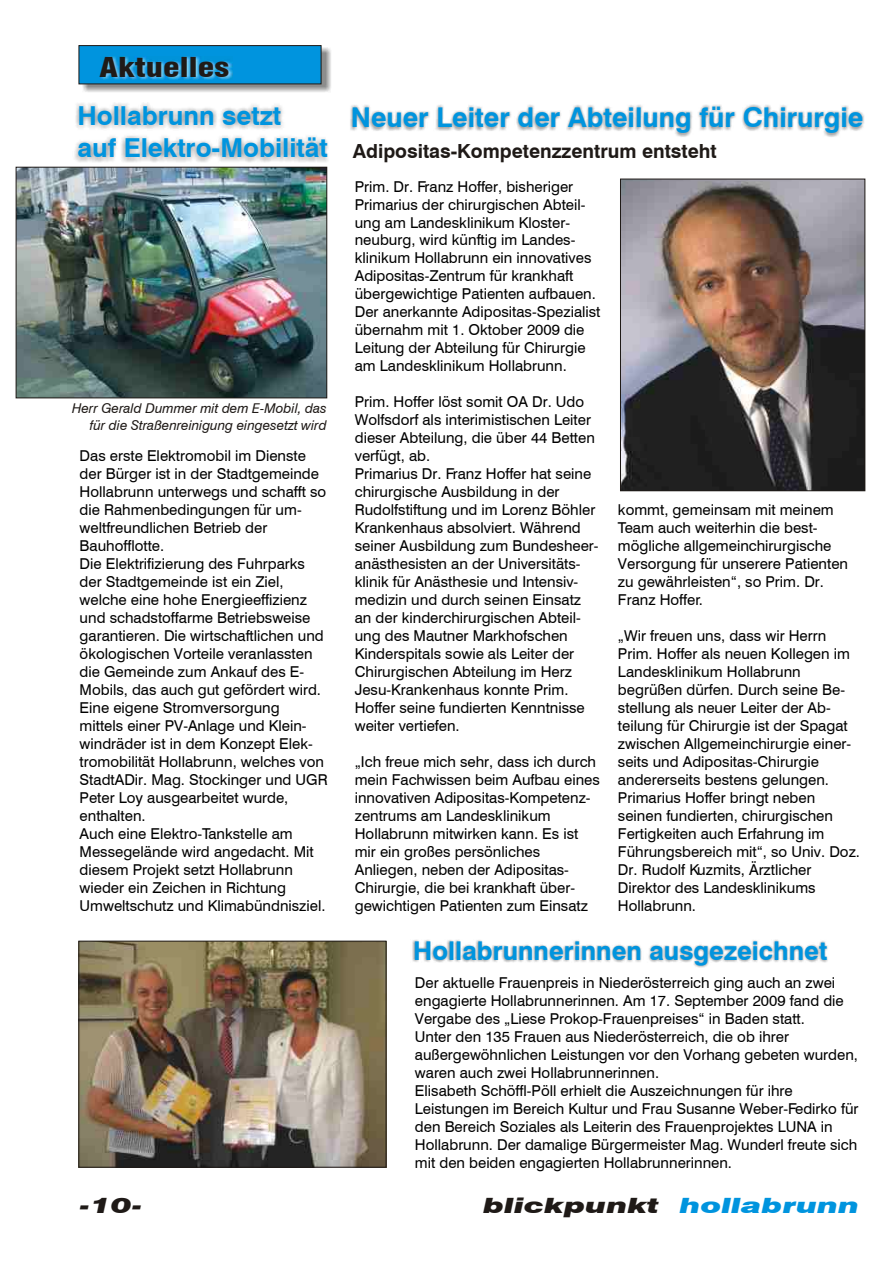
<style>
.page{position:relative;width:894px;height:1263px;background:#fff}
.page>*{position:absolute;margin:0;border:0;box-sizing:border-box;transform-origin:0 0}
.t1{font:700 27.3px "Swis 721 BT";color:#0094de}
.t2{font:26.7px "Swis 721 Blk Cn BT";color:#1f1a17;scale:1.26 1}
.t3{font:700 26.1px/31.3px "Swis 721 BT";color:#0094de}
.t4{font:700 25.95px "Swis 721 BT";color:#0094de}
.t5{font:italic 21px "Swis 721 Blk BT";color:#1f1a17;scale:1.49 1}
.t6{font:700 19.5px "Swis 721 BT";color:#1f1a17}
.t7{font:15px/18px "Swis 721 BT";color:#000}
.t8{font:italic 13.5px/16.2px "Swis 721 BT";color:#1f1a17;text-align:right}
.s1{color:#0094de}
</style>
<div class="page">
<img style="left:82px;top:47px;width:249px;height:45px">
<div style="left:79px;top:45px;width:242px;height:39px;background:#0094de;border:1px solid #1f1a17"></div>
<img style="left:101px;top:56px;width:132px;height:24px">
<img style="left:18px;top:169px;width:307px;height:227px">
<div style="left:16px;top:167px;width:311px;height:231px;border:1px solid #1f1a17"></div>
<img style="left:622px;top:181px;width:241px;height:308px">
<div style="left:620px;top:179px;width:245px;height:312px;border:1px solid #1f1a17"></div>
<img style="left:81px;top:943px;width:303px;height:223px">
<div style="left:79px;top:941px;width:307px;height:227px;border:1px solid #1f1a17"></div>
<img style="left:350px;top:105px;width:514px;height:32px">
<img style="left:74px;top:103px;width:254px;height:59px">
<img style="left:412px;top:939px;width:416px;height:28px">
<h2 class="t2" style="left:100px;top:56px;width:104px">Aktuelles</h2>
<h3 class="t3" style="left:77px;top:103px;width:252px">Hollabrunn setzt<br>auf Elektro-Mobilität</h3>
<p class="t8" style="left:72px;top:402px;width:256px">Herr Gerald Dummer mit dem E-Mobil, das für die Straßenreinigung eingesetzt wird</p>
<p class="t7" style="left:80px;top:449px;width:250px">Das erste Elektromobil im Dienste der Bürger ist in der Stadtgemeinde<br>Hollabrunn unterwegs und schafft so die Rahmenbedingungen für um&shy;weltfreundlichen Betrieb der<br>Bauhofflotte.<br>Die Elektrifizierung des Fuhrparks der Stadtgemeinde ist ein Ziel, welche eine hohe Energieeffizienz und schadstoffarme Betriebsweise garantieren. Die wirtschaftlichen und ökologischen Vorteile veranlassten die Gemeinde zum Ankauf des E-<br>Mobils, das auch gut gefördert wird.<br>Eine eigene Stromversorgung<br>mittels einer PV-Anlage und Klein&shy;windräder ist in dem Konzept Elek&shy;tromobilität Hollabrunn, welches von<br>StadtADir. Mag. Stockinger und UGR<br>Peter Loy ausgearbeitet wurde, enthalten.<br>Auch eine Elektro-Tankstelle am<br>Messegelände wird angedacht. Mit diesem Projekt setzt Hollabrunn wieder ein Zeichen in Richtung<br>Umweltschutz und Klimabündnisziel.</p>
<h1 class="t1" style="left:351px;top:106px;width:514px">Neuer Leiter der Abteilung für Chirurgie</h1>
<h3 class="t6" style="left:353px;top:143px;width:366px">Adipositas-Kompetenzzentrum entsteht</h3>
<p class="t7" style="left:355px;top:179px;width:247px">Prim. Dr. Franz Hoffer, bisheriger Primarius der chirurgischen Abteil&shy;ung am Landesklinikum Kloster&shy;neuburg, wird künftig im Landes&shy;klinikum Hollabrunn ein innovatives Adipositas-Zentrum für krankhaft übergewichtige Patienten aufbauen.<br>Der anerkannte Adipositas-Spezialist übernahm mit 1. Oktober 2009 die Leitung der Abteilung für Chirurgie am Landesklinikum Hollabrunn.</p>
<p class="t7" style="left:355px;top:394px;width:245px">Prim. Hoffer löst somit OA Dr. Udo<br>Wolfsdorf als interimistischen Leiter dieser Abteilung, die über 44 Betten verfügt, ab.<br>Primarius Dr. Franz Hoffer hat seine chirurgische Ausbildung in der<br>Rudolfstiftung und im Lorenz Böhler<br>Krankenhaus absolviert. Während seiner Ausbildung zum Bundesheer&shy;anästhesisten an der Universitäts&shy;klinik für Anästhesie und Intensiv&shy;medizin und durch seinen Einsatz an der kinderchirurgischen Abteil&shy;ung des Mautner Markhofschen<br>Kinderspitals sowie als Leiter der<br>Chirurgischen Abteilung im Herz<br>Jesu-Krankenhaus konnte Prim.<br>Hoffer seine fundierten Kenntnisse weiter vertiefen.</p>
<p class="t7" style="left:355px;top:754px;width:247px">„Ich freue mich sehr, dass ich durch mein Fachwissen beim Aufbau eines innovativen Adipositas-Kompetenz&shy;zentrums am Landesklinikum Hollabrunn mitwirken kann. Es ist mir ein großes persönliches Anliegen, neben der Adipositas-Chirurgie, die bei krankhaft über&shy;gewichtigen Patienten zum Einsatz</p>
<p class="t7" style="left:618px;top:503px;width:232px">kommt, gemeinsam mit meinem<br>Team auch weiterhin die best&shy;mögliche allgemeinchirurgische<br>Versorgung für unserere Patienten zu gewährleisten“, so Prim. Dr.<br>Franz Hoffer.</p>
<p class="t7" style="left:618px;top:628px;width:244px">„Wir freuen uns, dass wir Herrn<br>Prim. Hoffer als neuen Kollegen im<br>Landesklinikum Hollabrunn begrüßen dürfen. Durch seine Be&shy;stellung als neuer Leiter der Ab&shy;teilung für Chirurgie ist der Spagat zwischen Allgemeinchirurgie einer&shy;seits und Adipositas-Chirurgie andererseits bestens gelungen.<br>Primarius Hoffer bringt neben seinen fundierten, chirurgischen<br>Fertigkeiten auch Erfahrung im<br>Führungsbereich mit“, so Univ. Doz.<br>Dr. Rudolf Kuzmits, Ärztlicher<br>Direktor des Landesklinikums<br>Hollabrunn.</p>
<h3 class="t4" style="left:413px;top:940px;width:416px">Hollabrunnerinnen ausgezeichnet</h3>
<p class="t7" style="left:415px;top:975px;width:445px">Der aktuelle Frauenpreis in Niederösterreich ging auch an zwei engagierte Hollabrunnerinnen. Am 17. September 2009 fand die Vergabe des „Liese Prokop-Frauenpreises“ in Baden statt.<br>Unter den 135 Frauen aus Niederösterreich, die ob ihrer außergewöhnlichen Leistungen vor den Vorhang gebeten wurden, waren auch zwei Hollabrunnerinnen.<br>Elisabeth Schöffl-Pöll erhielt die Auszeichnungen für ihre Leistungen im Bereich Kultur und Frau Susanne Weber-Fedirko für den Bereich Soziales als Leiterin des Frauenprojektes LUNA in Hollabrunn. Der damalige Bürgermeister Mag. Wunderl freute sich mit den beiden engagierten Hollabrunnerinnen.</p>
<h3 class="t5" style="left:79px;top:1197px;width:44px">-10-</h3>
<h3 class="t5" style="left:483px;top:1197px;width:254px">blickpunkt <span class="s1">hollabrunn</span></h3>
</div>
